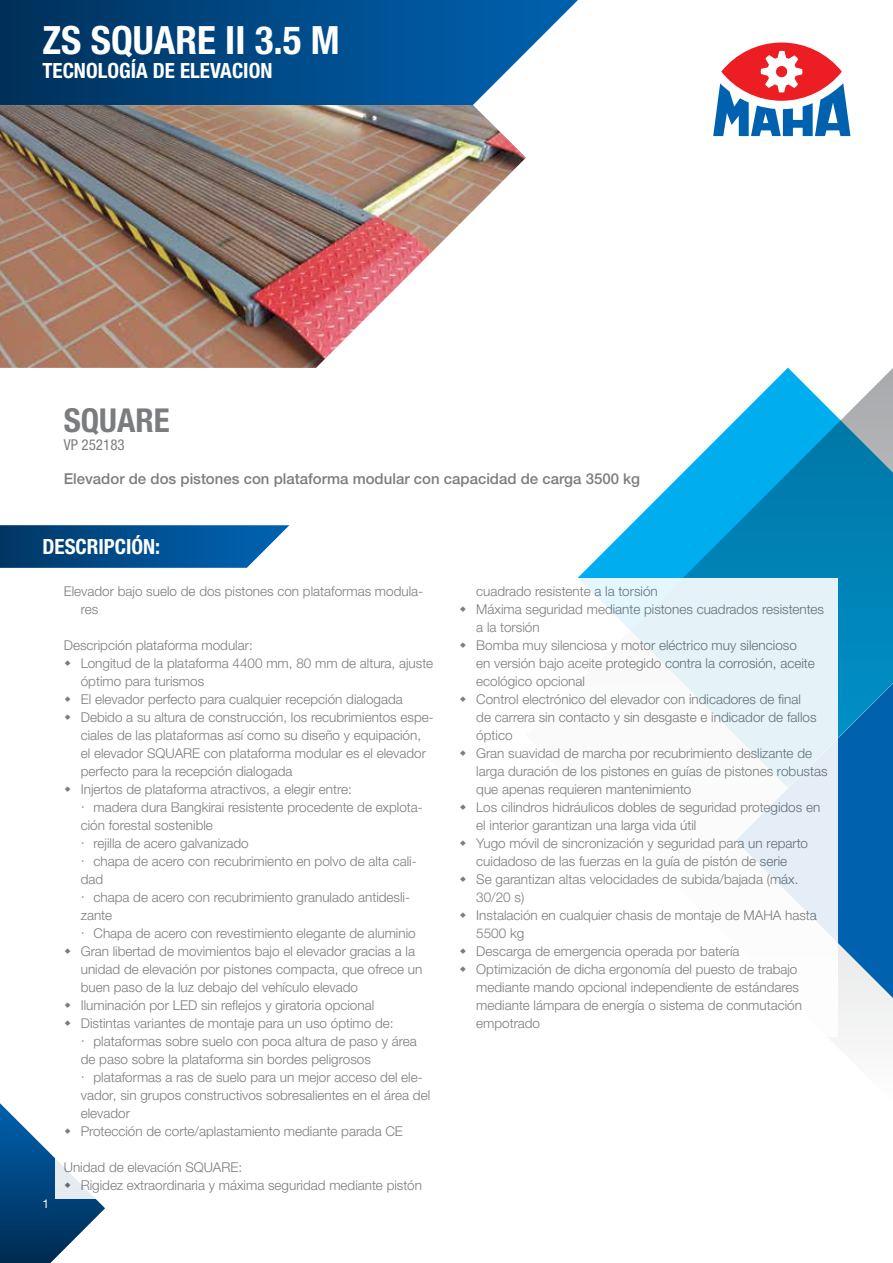
<style>
.page{position:relative;width:893px;height:1263px;background:#fff}
.page>*{position:absolute;margin:0;border:0;box-sizing:border-box;transform-origin:0 0}
.t1{font:700 condensed 39px "Helvetica Neue LTW1 G";color:#fff}
.t2{font:700 condensed 33px "Helvetica Neue LTW1 G";color:#6d6e71}
.t3{font:700 condensed 21px "Helvetica Neue LTW1 G";color:#fff}
.t4{font:500 15px "Helvetica Neue LTW1 G";color:#6d6e71}
.t5{font:condensed 15px "Helvetica Neue LTW1 G";color:#6d6e71}
.t6{font:300 13.5px/18px "Helvetica Neue LTW1 G";color:#6d6e71}
.t7{font:12px "Helvetica Neue LTW1 G";color:#fff}
</style>
<div class="page">
<svg style="left:578px;top:368px;width:315px;height:669px"></svg>
<svg style="left:838px;top:683px;width:55px;height:315px;background:#1571b6"></svg>
<svg style="left:0;top:0;width:578px;height:105px;background:#17588e"></svg>
<svg style="left:0;top:525px;width:289px;height:43px;background:#135b95"></svg>
<svg style="left:721px;top:43px;width:121px;height:58px"></svg>
<svg style="left:713px;top:51px;width:137px;height:85px"></svg>
<img style="left:0;top:105px;width:526px;height:263px">
<svg style="left:578px;top:578px;width:260px;height:458px"></svg>
<svg style="left:0;top:1103px;width:105px;height:160px"></svg>
<h1 class="t1" style="left:43px;top:17px;width:299px">ZS SQUARE II 3.5 M</h1>
<h3 class="t3" style="left:43px;top:58px;width:231px">TECNOLOGÍA DE ELEVACION</h3>
<h2 class="t2" style="left:64px;top:401px;width:107px">SQUARE</h2>
<p class="t5" style="left:64px;top:436px;width:62px">VP 252183</p>
<p class="t4" style="left:64px;top:470px;width:578px">Elevador de dos pistones con plataforma modular con capacidad de carga 3500 kg</p>
<h3 class="t3" style="left:43px;top:534px;width:119px">DESCRIPCIÓN:</h3>
<p class="t7" style="left:43px;top:1196px;width:8px">1</p>
<p class="t6" style="left:81px;top:582px;width:344px;text-indent:-17px">Elevador bajo suelo de dos pistones con plataformas modula&shy;res</p>
<p class="t6" style="left:81px;top:636px;width:354px;text-indent:-17px">Descripción plataforma modular:<br>Longitud de la plataforma 4400 mm, 80 mm de altura, ajuste óptimo para turismos<br>El elevador perfecto para cualquier recepción dialogada Debido a su altura de construcción, los recubrimientos espe&shy;ciales de las plataformas así como su diseño y equipación, el elevador SQUARE con plataforma modular es el elevador perfecto para la recepción dialogada<br>Injertos de plataforma atractivos, a elegir entre:</p>
<p class="t6" style="left:94px;top:798px;width:331px">madera dura Bangkirai resistente procedente de explota-</p>
<p class="t6" style="left:81px;top:816px;width:134px">ción forestal sostenible</p>
<p class="t6" style="left:94px;top:834px;width:157px">rejilla de acero galvanizado</p>
<p class="t6" style="left:94px;top:852px;width:325px">chapa de acero con recubrimiento en polvo de alta cali-</p>
<p class="t6" style="left:81px;top:870px;width:24px">dad</p>
<p class="t6" style="left:94px;top:888px;width:318px">chapa de acero con recubrimiento granulado antidesli-</p>
<p class="t6" style="left:81px;top:906px;width:33px">zante</p>
<p class="t6" style="left:94px;top:924px;width:324px">Chapa de acero con revestimiento elegante de aluminio</p>
<p class="t6" style="left:81px;top:942px;width:336px">Gran libertad de movimientos bajo el elevador gracias a la</p>
<p class="t6" style="left:81px;top:960px;width:343px">unidad de elevación por pistones compacta, que ofrece un</p>
<p class="t6" style="left:81px;top:978px;width:279px">buen paso de la luz debajo del vehículo elevado</p>
<p class="t6" style="left:81px;top:996px;width:295px">Iluminación por LED sin reflejos y giratoria opcional</p>
<p class="t6" style="left:81px;top:1014px;width:314px">Distintas variantes de montaje para un uso óptimo de:</p>
<p class="t6" style="left:94px;top:1032px;width:325px">plataformas sobre suelo con poca altura de paso y área</p>
<p class="t6" style="left:81px;top:1050px;width:292px">de paso sobre la plataforma sin bordes peligrosos</p>
<p class="t6" style="left:94px;top:1068px;width:331px">plataformas a ras de suelo para un mejor acceso del ele-</p>
<p class="t6" style="left:81px;top:1086px;width:351px">vador, sin grupos constructivos sobresalientes en el área del</p>
<p class="t6" style="left:81px;top:1104px;width:51px">elevador</p>
<p class="t6" style="left:81px;top:1122px;width:324px">Protección de corte/aplastamiento mediante parada CE</p>
<p class="t6" style="left:81px;top:1158px;width:343px;text-indent:-17px">Unidad de elevación SQUARE:<br>Rigidez extraordinaria y máxima seguridad mediante pistón</p>
<p class="t6" style="left:476px;top:582px;width:353px">cuadrado resistente a la torsión<br>Máxima seguridad mediante pistones cuadrados resistentes a la torsión<br>Bomba muy silenciosa y motor eléctrico muy silencioso<br>en versión bajo aceite protegido contra la corrosión, aceite ecológico opcional<br>Control electrónico del elevador con indicadores de final<br>de carrera sin contacto y sin desgaste e indicador de fallos óptico<br>Gran suavidad de marcha por recubrimiento deslizante de larga duración de los pistones en guías de pistones robustas que apenas requieren mantenimiento<br>Los cilindros hidráulicos dobles de seguridad protegidos en el interior garantizan una larga vida útil<br>Yugo móvil de sincronización y seguridad para un reparto cuidadoso de las fuerzas en la guía de pistón de serie<br>Se garantizan altas velocidades de subida/bajada (máx.<br>30/20 s)<br>Instalación en cualquier chasis de montaje de MAHA hasta 5500 kg<br>Descarga de emergencia operada por batería<br>Optimización de dicha ergonomía del puesto de trabajo mediante mando opcional independiente de estándares mediante lámpara de energía o sistema de conmutación empotrado</p>
</div>
